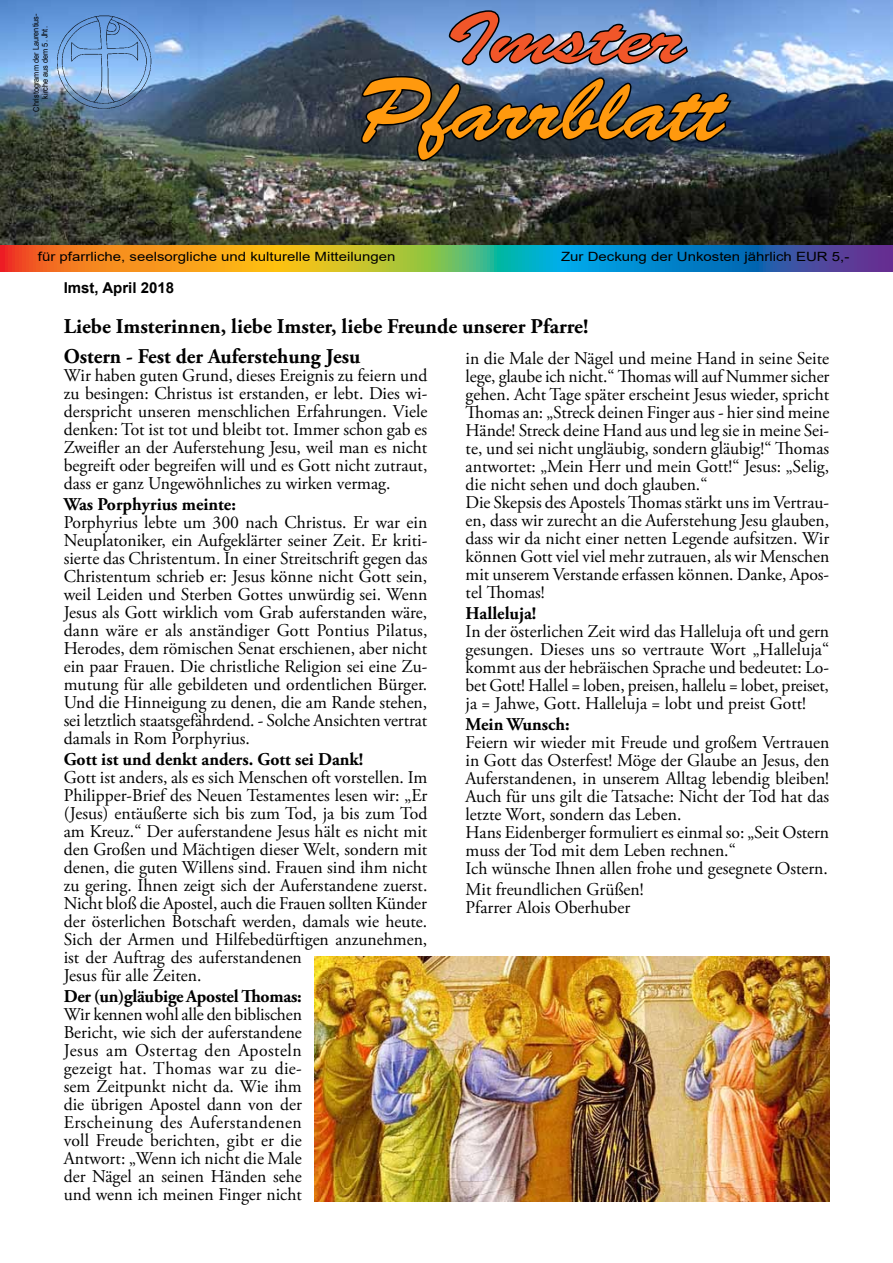
<style>
.page{position:relative;width:893px;height:1263px;background:#fff}
.page>*{position:absolute;margin:0;border:0;box-sizing:border-box;transform-origin:0 0}
.t1{font:87px "Brush Script Std";color:#ff990e;scale:1.05 1}
.t2{font:72px "Brush Script Std";color:#f15629;scale:1.3 1}
.t3{font:700 21px/29.4px "Adobe Garamond Pro";color:#000}
.t4{font:18px/18px "Adobe Garamond Pro";color:#000;text-align:justify}
.t5{font:700 18px "Adobe Garamond Pro";color:#000}
.t6{font:700 15px "Arial";color:#000}
.t7{font:12.75px "Arial";color:#000;scale:1.18 1}
.t8{font:8.1px/9px "Arial Narrow";letter-spacing:-.005em;color:#000;text-align:center;scale:1.11 1}
</style>
<div class="page">
<img style="left:1px;top:0;width:892px;height:245px">
<svg style="left:1px;top:245px;width:892px;height:26px"></svg>
<svg style="left:359px;top:74px;width:375px;height:87px"></svg>
<svg style="left:450px;top:9px;width:240px;height:58px"></svg>
<img style="left:53px;top:10px;width:102px;height:102px">
<img style="left:315px;top:956px;width:514px;height:245px">
<p class="t8" style="left:31px;top:112px;width:90px;rotate:-90deg">Christogramm der Laurentius&shy;kirche aus dem 5. Jht.</p>
<h2 class="t2" style="left:445px;top:-2px;width:186px">Imster</h2>
<h1 class="t1" style="left:358px;top:61px;width:350px">Pfarrblatt</h1>
<p class="t7" style="left:38px;top:248px;width:305px">für pfarrliche, seelsorgliche und kulturelle Mitteilungen</p>
<p class="t7" style="left:561px;top:248px;width:246px">Zur Deckung der Unkosten jährlich EUR 5,-</p>
<p class="t6" style="left:64px;top:277px;width:112px">Imst, April 2018</p>
<p class="t3" style="left:64px;top:312px;width:526px">Liebe Imsterinnen, liebe Imster, liebe Freunde unserer Pfarre!<br>Ostern - Fest der Auferstehung Jesu</p>
<p class="t4" style="left:64px;top:367px;width:365px">Wir haben guten Grund, dieses Ereignis zu feiern und zu besingen: Christus ist erstanden, er lebt. Dies wi&shy;derspricht unseren menschlichen Erfahrungen. Viele denken: Tot ist tot und bleibt tot. Immer schon gab es Zweifler an der Auferstehung Jesu, weil man es nicht begreift oder begreifen will und es Gott nicht zutraut, dass er ganz Ungewöhnliches zu wirken vermag.</p>
<p class="t5" style="left:64px;top:494px;width:174px">Was Porphyrius meinte:</p>
<p class="t4" style="left:64px;top:514px;width:365px">Porphyrius lebte um 300 nach Christus. Er war ein Neuplatoniker, ein Aufgeklärter seiner Zeit. Er kriti&shy;sierte das Christentum. In einer Streitschrift gegen das Christentum schrieb er: Jesus könne nicht Gott sein, weil Leiden und Sterben Gottes unwürdig sei. Wenn Jesus als Gott wirklich vom Grab auferstanden wäre, dann wäre er als anständiger Gott Pontius Pilatus, Herodes, dem römischen Senat erschienen, aber nicht ein paar Frauen. Die christliche Religion sei eine Zu&shy;mutung für alle gebildeten und ordentlichen Bürger.<br>Und die Hinneigung zu denen, die am Rande stehen, sei letztlich staatsgefährdend. - Solche Ansichten vertrat damals in Rom Porphyrius.</p>
<p class="t5" style="left:64px;top:749px;width:301px">Gott ist und denkt anders. Gott sei Dank!</p>
<p class="t4" style="left:64px;top:769px;width:365px;text-align:left">Gott ist anders, als es sich Menschen oft vorstellen. Im Philipper-Brief des Neuen Testamentes lesen wir: „Er (Jesus) entäußerte sich bis zum Tod, ja bis zum Tod am Kreuz.“ Der auferstandene Jesus hält es nicht mit den Großen und Mächtigen dieser Welt, sondern mit denen, die guten Willens sind. Frauen sind ihm nicht zu gering. Ihnen zeigt sich der Auferstandene zuerst.<br>Nicht bloß die Apostel, auch die Frauen sollten Künder der österlichen Botschaft werden, damals wie heute.<br>Sich der Armen und Hilfebedürftigen anzunehmen, ist der Auftrag des auferstandenen<br>Jesus für alle Zeiten.</p>
<p class="t5" style="left:64px;top:986px;width:239px">Der (un)gläubige Apostel Thomas:</p>
<p class="t4" style="left:64px;top:1006px;width:240px">Wir kennen wohl alle den biblischen Bericht, wie sich der auferstandene Jesus am Ostertag den Aposteln gezeigt hat. Thomas war zu die&shy;sem Zeitpunkt nicht da. Wie ihm die übrigen Apostel dann von der Erscheinung des Auferstandenen voll Freude berichten, gibt er die Antwort: „Wenn ich nicht die Male der Nägel an seinen Händen sehe und wenn ich meinen Finger nicht</p>
<p class="t4" style="left:466px;top:350px;width:365px;text-align:left">in die Male der Nägel und meine Hand in seine Seite lege, glaube ich nicht.“ Thomas will auf Nummer sicher gehen. Acht Tage später erscheint Jesus wieder, spricht Thomas an: „Streck deinen Finger aus - hier sind meine Hände! Streck deine Hand aus und leg sie in meine Sei&shy;te, und sei nicht ungläubig, sondern gläubig!“ Thomas antwortet: „Mein Herr und mein Gott!“ Jesus: „Selig, die nicht sehen und doch glauben.“<br>Die Skepsis des Apostels Thomas stärkt uns im Vertrau&shy;en, dass wir zurecht an die Auferstehung Jesu glauben, dass wir da nicht einer netten Legende aufsitzen. Wir können Gott viel viel mehr zutrauen, als wir Menschen mit unserem Verstande erfassen können. Danke, Apos&shy;tel Thomas!</p>
<p class="t5" style="left:466px;top:603px;width:72px">Halleluja!</p>
<p class="t4" style="left:466px;top:623px;width:365px">In der österlichen Zeit wird das Halleluja oft und gern gesungen. Dieses uns so vertraute Wort „Halleluja“ kommt aus der hebräischen Sprache und bedeutet: Lo&shy;bet Gott! Hallel = loben, preisen, hallelu = lobet, preiset, ja = Jahwe, Gott. Halleluja = lobt und preist Gott!</p>
<p class="t5" style="left:466px;top:714px;width:105px">Mein Wunsch:</p>
<p class="t4" style="left:466px;top:734px;width:365px;text-align:left">Feiern wir wieder mit Freude und großem Vertrauen in Gott das Osterfest! Möge der Glaube an Jesus, den Auferstandenen, in unserem Alltag lebendig bleiben!<br>Auch für uns gilt die Tatsache: Nicht der Tod hat das letzte Wort, sondern das Leben.<br>Hans Eidenberger formuliert es einmal so: „Seit Ostern muss der Tod mit dem Leben rechnen.“<br>Ich wünsche Ihnen allen frohe und gesegnete Ostern.</p>
<p class="t4" style="left:466px;top:881px;width:180px">Mit freundlichen Grüßen!<br>Pfarrer Alois Oberhuber</p>
</div>
